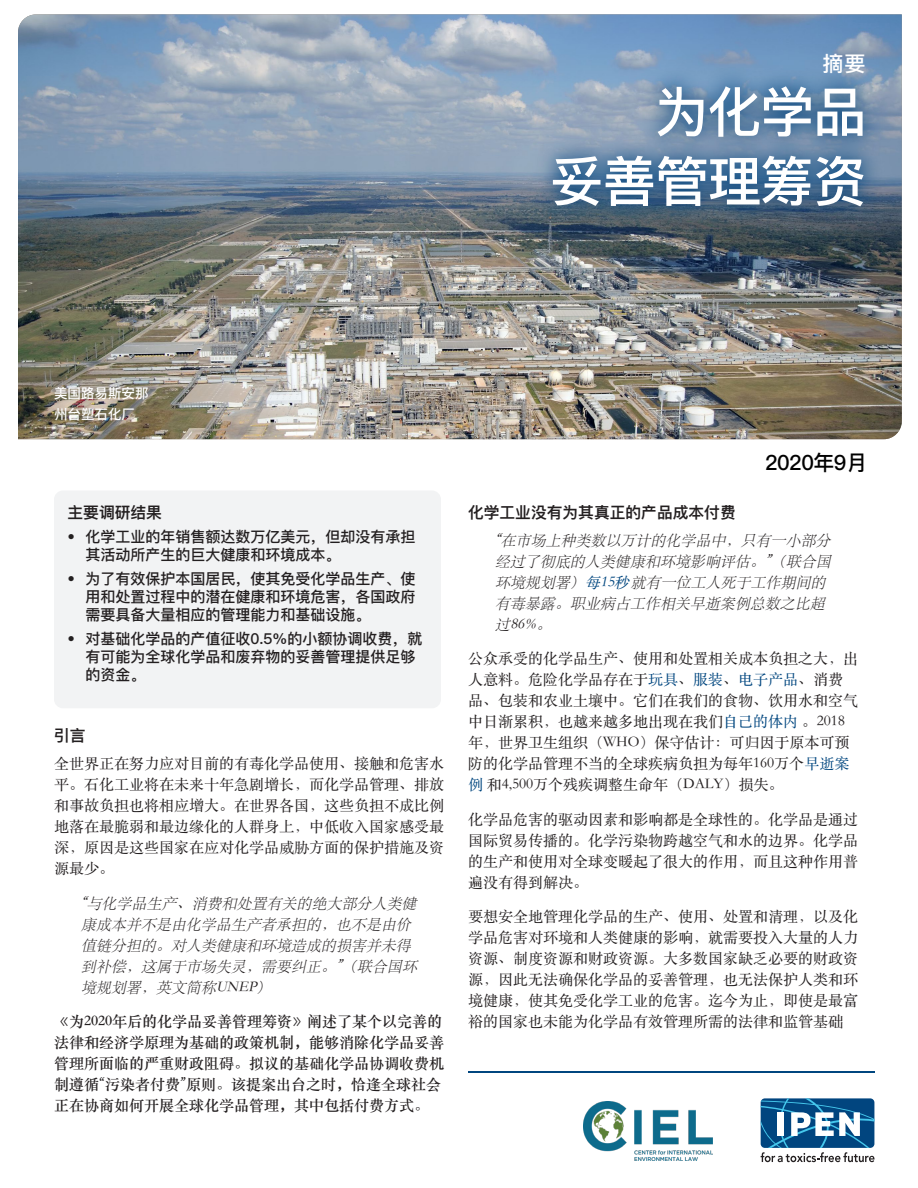
<style>
.page{position:relative;width:918px;height:1188px;background:#fff}
.page>*{position:absolute;margin:0;border:0;box-sizing:border-box;transform-origin:0 0}
.one-time-cover-title{font:500 54px "Ping Fang SC";letter-spacing:-.025em;color:#fff}
.cover-heading{font:500 21px "Ping Fang SC";letter-spacing:-.025em;color:#000}
.cover-heading-2{font:500 21px "Ping Fang SC";color:#fff}
.title_heading_B{font:600 15.75px "Ping Fang SC";color:#231f20}
.box-heading{font:600 15.75px "Ping Fang HK";color:#231f20}
.body{font:15px/21px "ST Songti SC Regular";color:#231f20;text-align:justify}
.citation{font:italic 15px/21px "ST Songti SC Light";color:#231f20}
.t1{font:500 15px/18px "Ping Fang SC";color:#231f20}
.body-2{font:15px/21px "ST Songti SC Bold";color:#231f20}
.t2{font:500 13.5px/21px "Ping Fang SC";color:#fff}
.s1{font-family:"ST Songti SC Regular";color:#00467f}
.s2{color:#00467f}
</style>
<div class="page">
<div style="left:54px;top:490px;width:387px;height:218px;background:#f2f3f4;border-radius:9px"></div>
<hr style="left:468px;top:1071px;width:406px;height:2px;background:#00467f">
<svg style="left:761px;top:1098px;width:113px;height:64px"></svg>
<img style="left:583px;top:1101px;width:130px;height:59px">
<img style="left:18px;top:14px;width:884px;height:425px">
<div style="left:532px;top:66px;width:352px;height:160px;background:#01457f;opacity:.75"></div>
<p class="cover-heading-2" style="left:822px;top:51px;width:45px">摘要</p>
<p class="one-time-cover-title" style="left:655px;top:79px;width:213px">为化学品</p>
<p class="one-time-cover-title" style="left:550px;top:148px;width:319px">妥善管理筹资</p>
<p class="t2" style="left:54px;top:383px;width:96px">美国路易斯安那州台塑石化厂</p>
<p class="box-heading" style="left:68px;top:503px;width:96px">主要调研结果</p>
<p class="t1" style="left:86px;top:527px;width:331px;text-indent:-18px">• 化学工业的年销售额达数万亿美元，但却没有承担其活动所产生的巨大健康和环境成本。</p>
<p class="t1" style="left:86px;top:569px;width:331px;text-align:justify;text-indent:-18px">• 为了有效保护本国居民，使其免受化学品生产、使用和处置过程中的潜在健康和环境危害，各国政府需要具备大量相应的管理能力和基础设施。</p>
<p class="t1" style="left:86px;top:629px;width:338px;text-indent:-18px">• 对基础化学品的产值征收0.5%的小额协调收费，就有可能为全球化学品和废弃物的妥善管理提供足够的资金。</p>
<p class="title_heading_B" style="left:54px;top:726px;width:33px">引言</p>
<p class="body" style="left:54px;top:753px;width:391px">全世界正在努力应对目前的有毒化学品使用、接触和危害水平。石化工业将在未来十年急剧增长，而化学品管理、排放和事故负担也将相应增大。在世界各国，这些负担不成比例地落在最脆弱和最边缘化的人群身上，中低收入国家感受最深，原因是这些国家在应对化学品威胁方面的保护措施及资源最少。</p>
<p class="citation" style="left:81px;top:892px;width:341px">“与化学品生产、消费和处置有关的绝大部分人类健康成本并不是由化学品生产者承担的，也不是由价值链分担的。对人类健康和环境造成的损害并未得到补偿，这属于市场失灵，需要纠正。”（联合国环境规划署，英文简称UNEP）</p>
<p class="body-2" style="left:54px;top:1011px;width:391px">《为2020年后的化学品妥善管理筹资》阐述了某个以完善的法律和经济学原理为基础的政策机制，能够消除化学品妥善管理所面临的严重财政阻碍。拟议的基础化学品协调收费机制遵循“污染者付费”原则。该提案出台之时，恰逢全球社会正在协商如何开展全球化学品管理，其中包括付费方式。</p>
<p class="cover-heading" style="left:765px;top:450px;width:103px">2020年9月</p>
<p class="title_heading_B" style="left:468px;top:503px;width:269px">化学工业没有为其真正的产品成本付费</p>
<p class="citation" style="left:495px;top:529px;width:341px">“在市场上种类数以万计的化学品中，只有一小部分经过了彻底的人类健康和环境影响评估。”（联合国环境规划署）<span class="s1">每15秒</span> 就有一位工人死于工作期间的有毒暴露。职业病占工作相关早逝案例总数之比超过86%。</p>
<p class="body" style="left:468px;top:648px;width:391px;text-align:left">公众承受的化学品生产、使用和处置相关成本负担之大，出人意料。危险化学品存在于<span class="s2">玩具</span>、<span class="s2">服装</span>、<span class="s2">电子产品</span>、消费品、包装和农业土壤中。它们在我们的食物、饮用水和空气中日渐累积，也越来越多地出现在我们<span class="s2">自己的体内</span> 。2018年，世界卫生组织（WHO）保守估计：可归因于原本可预防的化学品管理不当的全球疾病负担为每年160万个 <span class="s2">早逝案例</span> 和4,500万个残疾调整生命年（DALY）损失。</p>
<p class="body" style="left:468px;top:808px;width:391px">化学品危害的驱动因素和影响都是全球性的。化学品是通过国际贸易传播的。化学污染物跨越空气和水的边界。化学品的生产和使用对全球变暖起了很大的作用，而且这种作用普遍没有得到解决。</p>
<p class="body" style="left:468px;top:906px;width:391px">要想安全地管理化学品的生产、使用、处置和清理，以及化学品危害对环境和人类健康的影响，就需要投入大量的人力资源、制度资源和财政资源。大多数国家缺乏必要的财政资源，因此无法确保化学品的妥善管理，也无法保护人类和环境健康，使其免受化学工业的危害。迄今为止，即使是最富裕的国家也未能为化学品有效管理所需的法律和监管基础</p>
</div>
